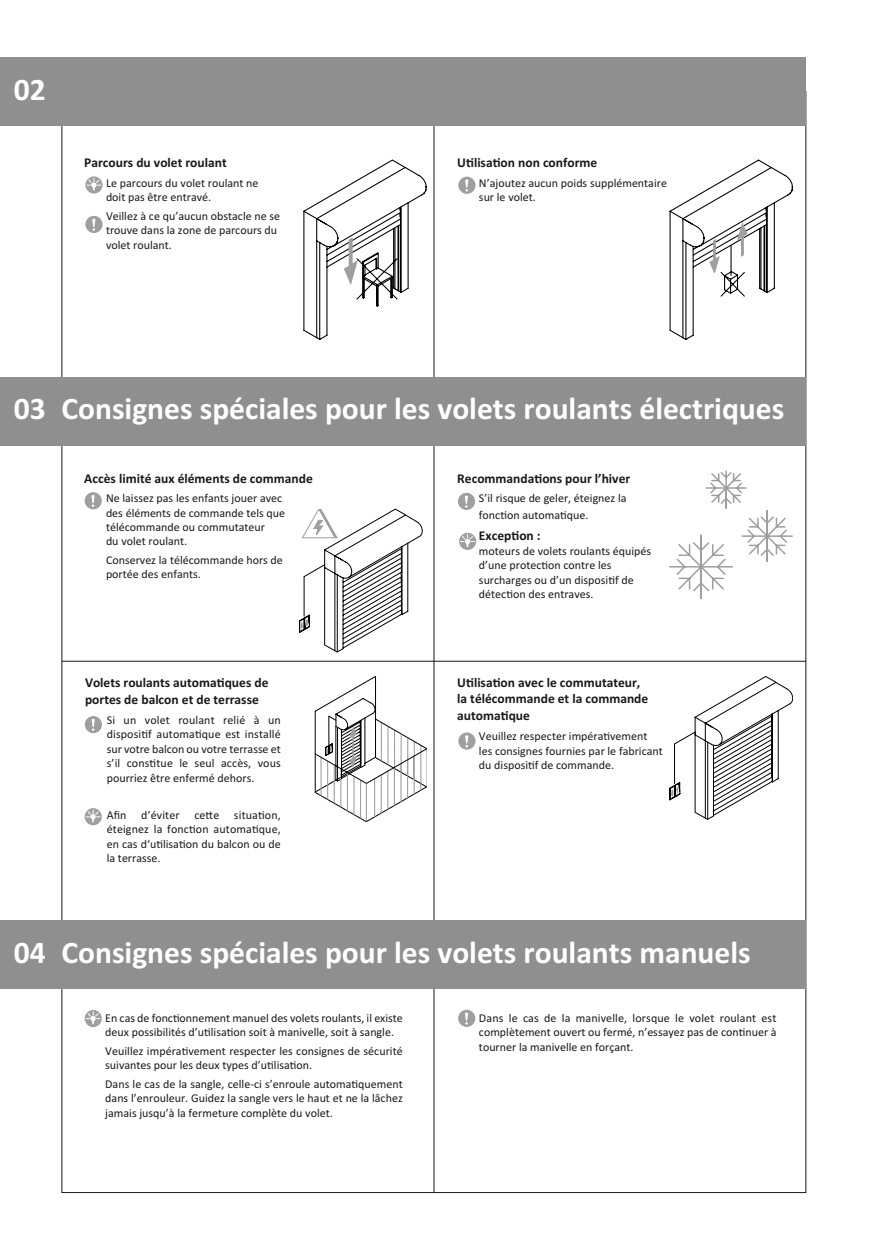
<style>
.page{position:relative;width:891px;height:1260px;background:#fff}
.page>*{position:absolute;margin:0;border:0;box-sizing:border-box;transform-origin:0 0}
.t1{font:700 31.5px "Calibri";color:#fff}
.t2{font:700 13.5px/17.4px "Calibri";color:#191919}
.t3{font:12px/14.4px "Calibri";color:#191919}
</style>
<div class="page">
<hr style="left:433px;top:123px;width:1px;height:1069px;background:#191919">
<svg style="left:303px;top:160px;width:124px;height:180px"></svg>
<svg style="left:299px;top:508px;width:123px;height:144px"></svg>
<svg style="left:314px;top:676px;width:113px;height:146px"></svg>
<svg style="left:669px;top:160px;width:123px;height:180px"></svg>
<svg style="left:669px;top:470px;width:123px;height:129px"></svg>
<svg style="left:669px;top:676px;width:123px;height:143px"></svg>
<div style="left:0;top:58px;width:806px;height:68px;background:#8f8f8f"></div>
<div style="left:0;top:377px;width:806px;height:68px;background:#8f8f8f"></div>
<div style="left:0;top:920px;width:806px;height:69px;background:#8f8f8f"></div>
<svg style="left:85px;top:176px;width:17px;height:18px"></svg>
<svg style="left:87px;top:178px;width:14px;height:13px"></svg>
<div style="left:85px;top:216px;width:17px;height:17px;background:#9f9f9f;border-radius:50%"></div>
<svg style="left:92px;top:219px;width:3px;height:12px"></svg>
<div style="left:458px;top:177px;width:17px;height:17px;background:#9f9f9f;border-radius:50%"></div>
<svg style="left:465px;top:179px;width:3px;height:12px"></svg>
<svg style="left:85px;top:1010px;width:17px;height:17px"></svg>
<svg style="left:86px;top:1011px;width:14px;height:13px"></svg>
<div style="left:458px;top:1009px;width:17px;height:18px;background:#9f9f9f;border-radius:50%"></div>
<svg style="left:465px;top:1012px;width:3px;height:12px"></svg>
<div style="left:85px;top:492px;width:17px;height:17px;background:#9f9f9f;border-radius:50%"></div>
<svg style="left:91px;top:495px;width:4px;height:12px"></svg>
<div style="left:85px;top:716px;width:17px;height:17px;background:#9f9f9f;border-radius:50%"></div>
<svg style="left:92px;top:719px;width:3px;height:12px"></svg>
<svg style="left:85px;top:808px;width:17px;height:17px"></svg>
<svg style="left:86px;top:809px;width:14px;height:13px"></svg>
<div style="left:458px;top:493px;width:17px;height:17px;background:#9f9f9f;border-radius:50%"></div>
<svg style="left:464px;top:495px;width:4px;height:12px"></svg>
<div style="left:459px;top:533px;width:17px;height:17px;background:#9f9f9f;border-radius:50%"></div>
<svg style="left:460px;top:534px;width:14px;height:13px"></svg>
<div style="left:458px;top:732px;width:17px;height:17px;background:#9f9f9f;border-radius:50%"></div>
<svg style="left:465px;top:735px;width:3px;height:12px"></svg>
<hr style="left:62px;top:661px;width:743px;height:1px;background:#191919">
<h1 class="t1" style="left:14px;top:70px;width:33px">02</h1>
<p class="t2" style="left:84px;top:154px;width:144px">Parcours du volet roulant</p>
<p class="t3" style="left:106px;top:175px;width:154px">Le parcours du volet roulant ne doit pas être entravé.</p>
<p class="t3" style="left:106px;top:208px;width:175px">Veillez à ce qu’aucun obstacle ne se trouve dans la zone de parcours du volet roulant.</p>
<p class="t2" style="left:457px;top:154px;width:141px">Utilisation non conforme</p>
<p class="t3" style="left:479px;top:175px;width:189px">N’ajoutez aucun poids supplémentaire sur le volet.</p>
<h1 class="t1" style="left:14px;top:390px;width:771px">03 Consignes spéciales pour les volets roulants électriques</h1>
<p class="t2" style="left:84px;top:469px;width:230px">Accès limité aux éléments de commande</p>
<p class="t3" style="left:106px;top:491px;width:181px">Ne laissez pas les enfants jouer avec des éléments de commande tels que télécommande ou commutateur<br>du volet roulant.</p>
<p class="t3" style="left:106px;top:552px;width:178px">Conservez la télécommande hors de portée des enfants.</p>
<p class="t2" style="left:85px;top:673px;width:185px">Volets roulants automatiques de portes de balcon et de terrasse</p>
<p class="t3" style="left:107px;top:712px;width:175px;text-align:justify">Si un volet roulant relié à un dispositif automatique est installé sur votre balcon ou votre terrasse et s’il constitue le seul accès, vous pourriez être enfermé dehors.</p>
<p class="t3" style="left:107px;top:807px;width:175px;text-align:justify">Afin d’éviter cette situation, éteignez la fonction automatique, en cas d‘utilisation du balcon ou de la terrasse.</p>
<p class="t2" style="left:457px;top:469px;width:174px">Recommandations pour l’hiver</p>
<p class="t3" style="left:479px;top:489px;width:149px;line-height:16.8px">S’il risque de geler, éteignez la fonction automatique.</p>
<p class="t2" style="left:479px;top:526px;width:63px">Exception :</p>
<p class="t3" style="left:479px;top:543px;width:174px">moteurs de volets roulants équipés d’une protection contre les surcharges ou d’un dispositif de détection des entraves.</p>
<p class="t2" style="left:457px;top:674px;width:192px;line-height:16.2px">Utilisation avec le commutateur, la télécommande et la commande</p>
<p class="t2" style="left:457px;top:707px;width:74px">automatique</p>
<p class="t3" style="left:479px;top:728px;width:185px">Veuillez respecter impérativement les consignes fournies par le fabricant du dispositif de commande.</p>
<h1 class="t1" style="left:14px;top:933px;width:738px">04 Consignes spéciales pour les volets roulants manuels</h1>
<p class="t3" style="left:105px;top:1010px;width:299px">En cas de fonctionnement manuel des volets roulants, il existe deux possibilités d’utilisation soit à manivelle, soit à sangle.</p>
<p class="t3" style="left:105px;top:1043px;width:299px">Veuillez impérativement respecter les consignes de sécurité suivantes pour les deux types d’utilisation.</p>
<p class="t3" style="left:105px;top:1076px;width:299px;text-align:justify">Dans le cas de la sangle, celle-ci s’enroule automatiquement dans l’enrouleur. Guidez la sangle vers le haut et ne la lâchez jamais jusqu’à la fermeture complète du volet.</p>
<p class="t3" style="left:479px;top:1010px;width:299px;text-align:justify">Dans le cas de la manivelle, lorsque le volet roulant est complètement ouvert ou fermé, n’essayez pas de continuer à tourner la manivelle en forçant.</p>
</div>
